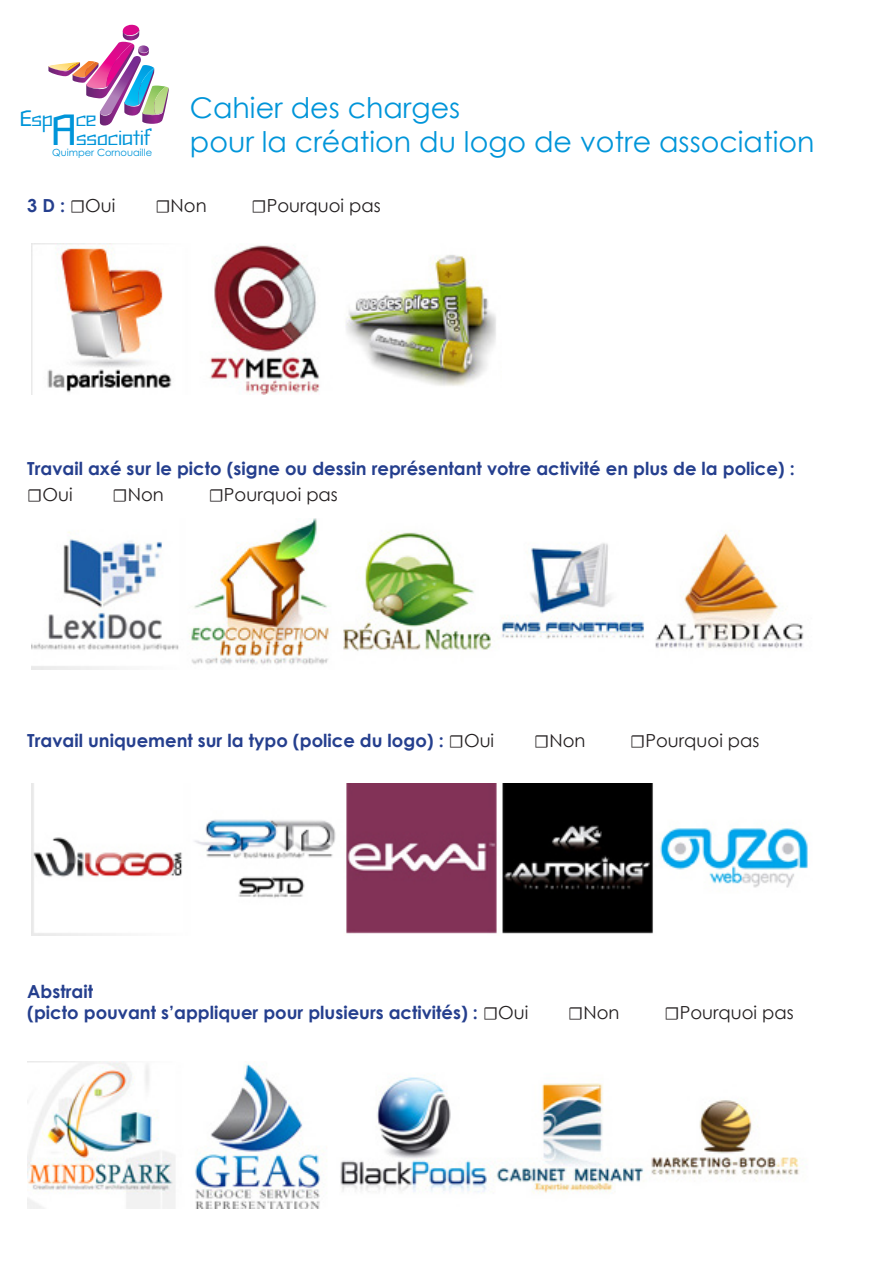
<style>
.page{position:relative;width:893px;height:1263px;background:#fff}
.page>*{position:absolute;margin:0;border:0;box-sizing:border-box;transform-origin:0 0}
.t1{font:28.5px "Century Gothic";color:#0095d9}
.t2{font:20.85px/18.9px "Tetra";letter-spacing:.025em;color:#0095d9}
.t3{font:700 18px/21.6px "Century Gothic";color:#253f8e}
.t4{font:18px "Century Gothic";color:#231f20}
.t5{font:9.9px "Century Gothic";color:#0095d9}
.s1{font-size:40.65px}
.s2{font-family:"Minion Pro";font-weight:400;color:#231f20}
.s3{font-weight:400;color:#231f20}
.s4{font-family:"Minion Pro"}
</style>
<div class="page">
<svg style="left:48px;top:25px;width:121px;height:101px"></svg>
<img style="left:32px;top:519px;width:772px;height:151px">
<img style="left:32px;top:783px;width:776px;height:152px">
<img style="left:32px;top:243px;width:464px;height:152px">
<img style="left:28px;top:1061px;width:773px;height:147px">
<p class="t2" style="left:54px;top:110px;width:98px;text-indent:-33px">Esp ce<br><span class="s1">A</span>ssociatif</p>
<p class="t5" style="left:52px;top:146px;width:102px">Quimper Cornouaille</p>
<p class="t1" style="left:190px;top:88px;width:272px">Cahier des charges</p>
<p class="t1" style="left:190px;top:122px;width:626px">pour la création du logo de votre association</p>
<p class="t3" style="left:27px;top:194px;width:90px">3 D : <span class="s2">☐</span><span class="s3">Oui</span></p>
<p class="t4" style="left:155px;top:193px;width:53px"><span class="s4">☐</span>Non</p>
<p class="t4" style="left:252px;top:193px;width:131px"><span class="s4">☐</span>Pourquoi pas</p>
<p class="t3" style="left:27px;top:456px;width:769px">Travail axé sur le picto (signe ou dessin représentant votre activité en plus de la police) :</p>
<p class="t4" style="left:27px;top:481px;width:47px"><span class="s4">☐</span>Oui</p>
<p class="t4" style="left:113px;top:481px;width:53px"><span class="s4">☐</span>Non</p>
<p class="t4" style="left:209px;top:481px;width:131px"><span class="s4">☐</span>Pourquoi pas</p>
<p class="t3" style="left:27px;top:728px;width:468px">Travail uniquement sur la typo (police du logo) : <span class="s2">☐</span><span class="s3">Oui</span></p>
<p class="t4" style="left:534px;top:728px;width:53px"><span class="s4">☐</span>Non</p>
<p class="t4" style="left:630px;top:728px;width:131px"><span class="s4">☐</span>Pourquoi pas</p>
<p class="t3" style="left:27px;top:979px;width:503px">Abstrait<br>(picto pouvant s’appliquer pour plusieurs activités) : <span class="s2">☐</span><span class="s3">Oui</span></p>
<p class="t4" style="left:568px;top:1000px;width:53px"><span class="s4">☐</span>Non</p>
<p class="t4" style="left:664px;top:1000px;width:131px"><span class="s4">☐</span>Pourquoi pas</p>
</div>
